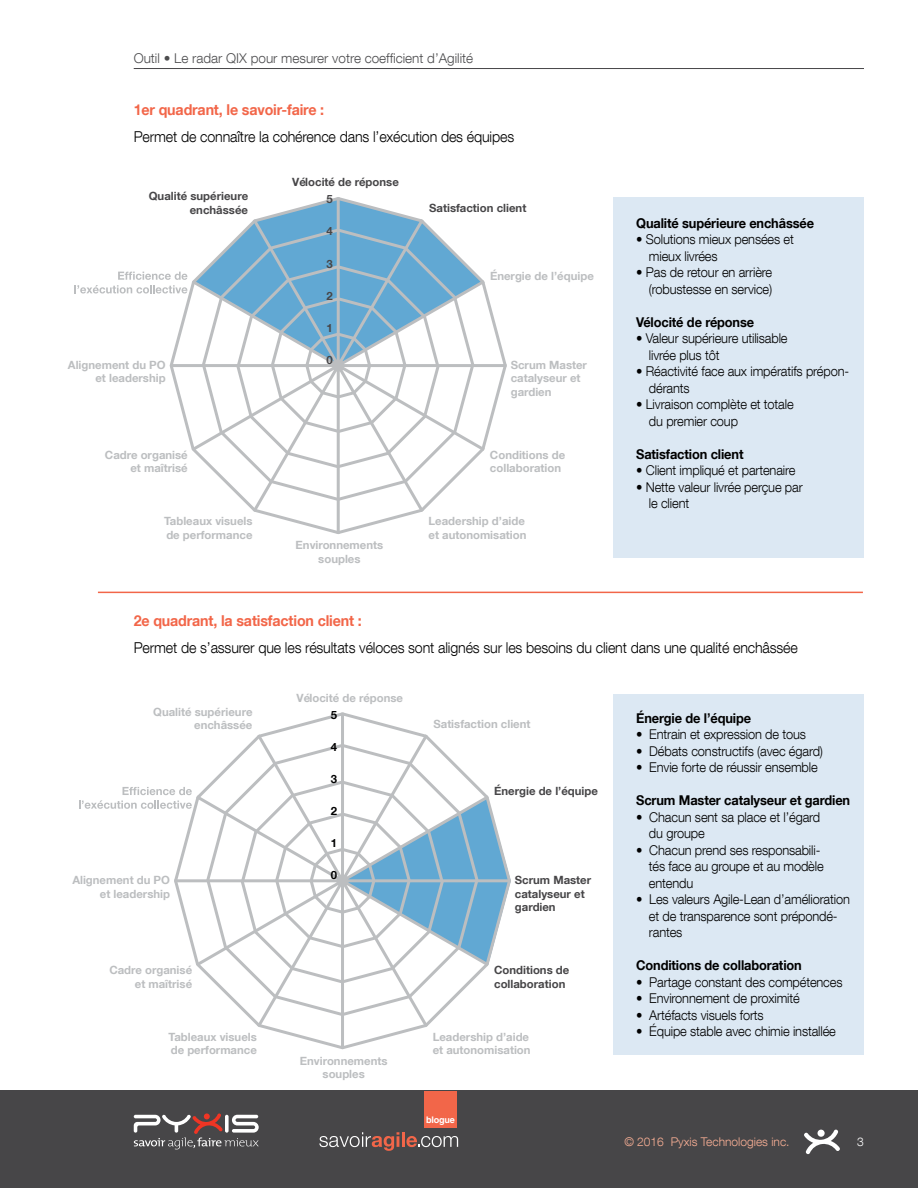
<style>
.page{position:relative;width:918px;height:1188px;background:#fff}
.page>*{position:absolute;margin:0;border:0;box-sizing:border-box;transform-origin:0 0}
.t1{font:300 15px "Helvetica Neue LT Com";letter-spacing:-.01em;color:#000;scale:.95 1}
.t2{font:700 15px "Helvetica Neue LT Com";letter-spacing:-.01em;color:#f26649;scale:.95 1}
.t3{font:300 13.5px/16.5px "Helvetica Neue LT Com";letter-spacing:-.01em;color:#000;scale:.95 1}
.t4{font:700 13.5px "Helvetica Neue LT Com";letter-spacing:-.01em;color:#000;scale:.95 1}
.t5{font:300 13.5px "Helvetica Neue LT Com";color:#4d4d4f}
.t6{font:300 12px "Helvetica Neue LT Com";color:#f9af95}
.t7{font:300 12px "Helvetica Neue LT Com";color:#fff}
.t8{font:700 11.4px/13.6px "Helvetica Neue LT Com";color:#bcbec0}
.t9{font:700 11.4px/13.6px "Helvetica Neue LT Com";color:#474648}
.t10{font:700 11.4px "Helvetica Neue LT Com";color:#000}
.t11{font:700 9.15px "Helvetica LT Std";letter-spacing:-.02em;color:#fff}
</style>
<div class="page">
<div style="left:0;top:1091px;width:918px;height:97px;background:#474648"></div>
<hr style="left:134px;top:68px;width:730px;height:1px;background:#474648">
<svg style="left:804px;top:1130px;width:36px;height:24px"></svg>
<div style="left:817px;top:1129px;width:8px;height:8px;background:#fff;border-radius:50%"></div>
<svg style="left:134px;top:1113px;width:125px;height:36px"></svg>
<div style="left:204px;top:1113px;width:6px;height:7px;background:#ef3524;border-radius:50%"></div>
<div style="left:425px;top:1091px;width:32px;height:37px;background:#f26649"></div>
<svg style="left:319px;top:1132px;width:80px;height:19px"></svg>
<hr style="left:402px;top:1132px;width:3px;height:15px;background:#f26649">
<svg style="left:406px;top:1136px;width:52px;height:11px"></svg>
<div style="left:613px;top:694px;width:251px;height:360px;background:#dce8f3"></div>
<div style="left:613px;top:197px;width:251px;height:361px;background:#dce8f3"></div>
<svg style="left:174px;top:712px;width:337px;height:338px"></svg>
<svg style="left:79px;top:787px;width:113px;height:22px"></svg>
<svg style="left:169px;top:197px;width:338px;height:337px"></svg>
<svg style="left:74px;top:272px;width:113px;height:22px"></svg>
<hr style="left:98px;top:592px;width:765px;height:1px;background:#f26649">
<p class="t5" style="left:134px;top:50px;width:341px">Outil • Le radar QIX pour mesurer votre coefficient d’Agilité</p>
<p class="t2" style="left:134px;top:100px;width:202px">1er quadrant, le savoir-faire :</p>
<p class="t1" style="left:134px;top:131px;width:402px">Permet de connaître la cohérence dans l’exécution des équipes</p>
<p class="t9" style="left:292px;top:175px;width:108px">Vélocité de réponse</p>
<p class="t9" style="left:149px;top:189px;width:101px;text-align:right">Qualité supérieure enchâssée</p>
<p class="t8" style="left:68px;top:357px;width:99px;text-align:right">Alignement du PO et leadership</p>
<p class="t8" style="left:105px;top:449px;width:84px;text-align:right">Cadre organisé et maîtrisé</p>
<p class="t9" style="left:326px;top:193px;width:8px">5</p>
<p class="t9" style="left:326px;top:225px;width:8px">4</p>
<p class="t9" style="left:326px;top:258px;width:8px">3</p>
<p class="t9" style="left:326px;top:290px;width:8px">2</p>
<p class="t9" style="left:326px;top:322px;width:8px">1</p>
<p class="t9" style="left:326px;top:354px;width:8px">0</p>
<p class="t9" style="left:429px;top:201px;width:99px">Satisfaction client</p>
<p class="t8" style="left:490px;top:269px;width:105px">Énergie de l’équipe</p>
<p class="t8" style="left:511px;top:359px;width:78px">Scrum Master catalyseur et gardien</p>
<p class="t8" style="left:490px;top:448px;width:77px">Conditions de collaboration</p>
<p class="t4" style="left:636px;top:215px;width:189px">Qualité supérieure enchâssée</p>
<p class="t3" style="left:649px;top:231px;width:154px;text-indent:-13px">• Solutions mieux pensées et mieux livrées</p>
<p class="t3" style="left:636px;top:264px;width:145px;text-align:right">• Pas de retour en arrière (robustesse en service)</p>
<p class="t4" style="left:636px;top:314px;width:126px">Vélocité de réponse</p>
<p class="t3" style="left:649px;top:330px;width:147px;text-indent:-13px">• Valeur supérieure utilisable livrée plus tôt</p>
<p class="t3" style="left:649px;top:363px;width:212px;text-indent:-13px">• Réactivité face aux impératifs prépon&shy;dérants</p>
<p class="t3" style="left:649px;top:396px;width:154px;text-indent:-13px">• Livraison complète et totale du premier coup</p>
<p class="t4" style="left:636px;top:446px;width:115px">Satisfaction client</p>
<p class="t3" style="left:636px;top:462px;width:169px">• Client impliqué et partenaire</p>
<p class="t3" style="left:649px;top:479px;width:163px;text-indent:-13px">• Nette valeur livrée perçue par le client</p>
<p class="t8" style="left:164px;top:515px;width:90px">Tableaux visuels de performance</p>
<p class="t8" style="left:296px;top:538px;width:89px;text-align:center">Environnements souples</p>
<p class="t8" style="left:428px;top:514px;width:99px">Leadership d’aide et autonomisation</p>
<p class="t2" style="left:134px;top:611px;width:242px">2e quadrant, la satisfaction client :</p>
<p class="t1" style="left:134px;top:642px;width:701px">Permet de s’assurer que les résultats véloces sont alignés sur les besoins du client dans une qualité enchâssée</p>
<p class="t8" style="left:297px;top:691px;width:108px">Vélocité de réponse</p>
<p class="t8" style="left:153px;top:704px;width:101px;text-align:right">Qualité supérieure enchâssée</p>
<p class="t8" style="left:72px;top:873px;width:99px;text-align:right">Alignement du PO et leadership</p>
<p class="t8" style="left:109px;top:964px;width:84px;text-align:right">Cadre organisé et maîtrisé</p>
<p class="t8" style="left:169px;top:1031px;width:90px">Tableaux visuels de performance</p>
<p class="t10" style="left:331px;top:710px;width:8px">5</p>
<p class="t10" style="left:331px;top:742px;width:8px">4</p>
<p class="t10" style="left:331px;top:775px;width:8px">3</p>
<p class="t10" style="left:331px;top:807px;width:8px">2</p>
<p class="t10" style="left:331px;top:839px;width:8px">1</p>
<p class="t10" style="left:331px;top:871px;width:8px">0</p>
<p class="t8" style="left:300px;top:1053px;width:89px;text-align:center">Environnements souples</p>
<p class="t8" style="left:433px;top:716px;width:99px">Satisfaction client</p>
<p class="t9" style="left:494px;top:784px;width:105px">Énergie de l’équipe</p>
<p class="t9" style="left:515px;top:874px;width:78px">Scrum Master catalyseur et gardien</p>
<p class="t9" style="left:494px;top:963px;width:77px">Conditions de collaboration</p>
<p class="t8" style="left:433px;top:1029px;width:99px">Leadership d’aide et autonomisation</p>
<p class="t4" style="left:636px;top:709px;width:123px">Énergie de l’équipe</p>
<p class="t3" style="left:636px;top:726px;width:180px">• Entrain et expression de tous</p>
<p class="t3" style="left:636px;top:742px;width:198px">• Débats constructifs (avec égard)</p>
<p class="t3" style="left:636px;top:759px;width:193px">• Envie forte de réussir ensemble</p>
<p class="t4" style="left:636px;top:792px;width:227px">Scrum Master catalyseur et gardien</p>
<p class="t3" style="left:649px;top:808px;width:182px;text-indent:-13px">• Chacun sent sa place et l’égard du groupe</p>
<p class="t3" style="left:649px;top:841px;width:186px;text-indent:-13px">• Chacun prend ses responsabili&shy;tés face au groupe et au modèle entendu</p>
<p class="t3" style="left:649px;top:891px;width:213px;text-indent:-13px">• Les valeurs Agile-Lean d’amélioration et de transparence sont prépondé&shy;rantes</p>
<p class="t4" style="left:636px;top:957px;width:176px">Conditions de collaboration</p>
<p class="t3" style="left:636px;top:973px;width:219px">• Partage constant des compétences</p>
<p class="t3" style="left:636px;top:990px;width:174px">• Environnement de proximité</p>
<p class="t3" style="left:636px;top:1006px;width:136px">• Artéfacts visuels forts</p>
<p class="t3" style="left:636px;top:1023px;width:212px">• Équipe stable avec chimie installée</p>
<p class="t11" style="left:426px;top:1117px;width:30px">blogue</p>
<p class="t6" style="left:624px;top:1137px;width:167px">© 2016 Pyxis Technologies inc.</p>
<p class="t7" style="left:857px;top:1137px;width:8px">3</p>
</div>
